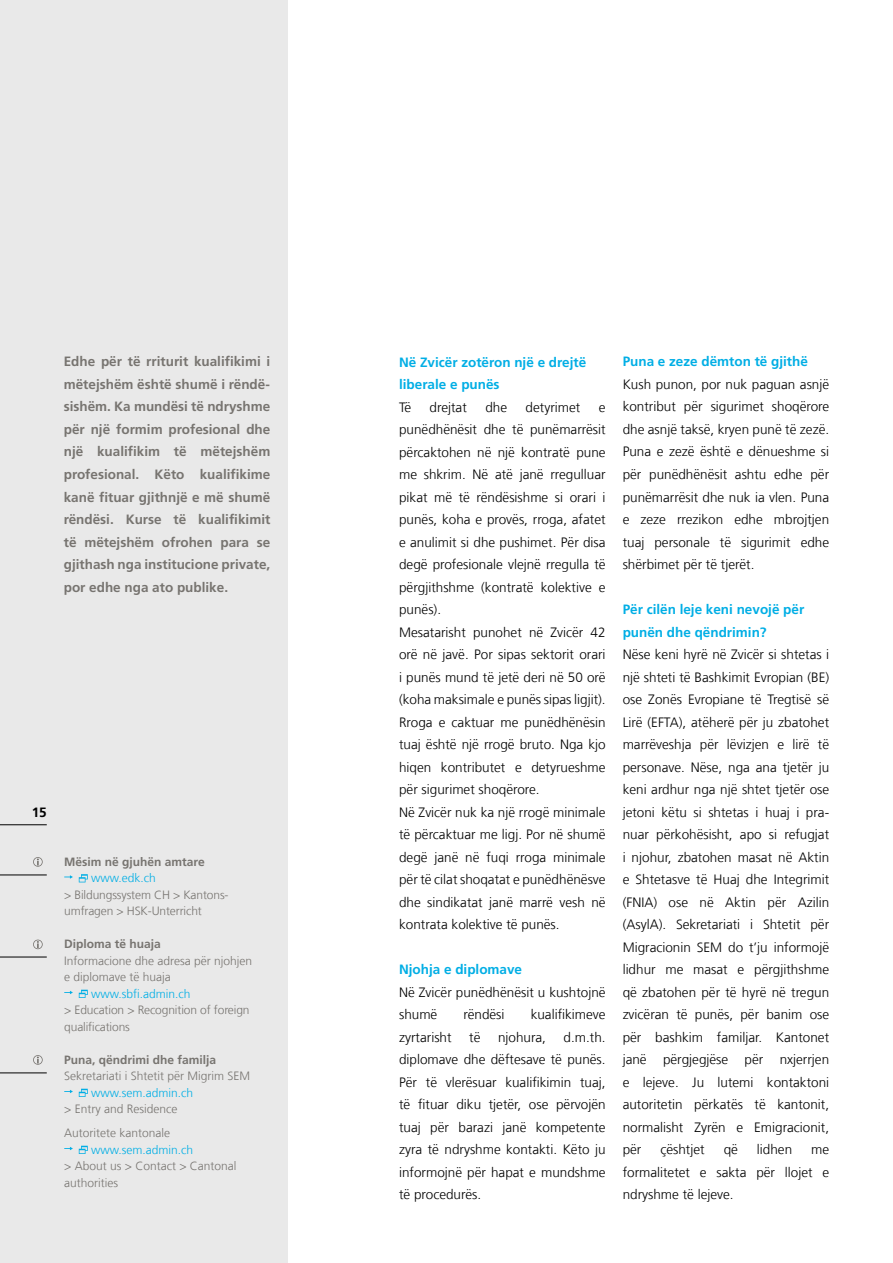
<style>
.page{position:relative;width:893px;height:1263px;background:#fff}
.page>*{position:absolute;margin:0;border:0;box-sizing:border-box;transform-origin:0 0}
.t1{font:300 13.5px/22.5px "Frutiger LT Com";color:#000;text-align:justify}
.t2{font:700 13.5px/22.5px "Frutiger LT Com";color:#777470;text-align:justify}
.t3{font:700 13.5px/22.5px "Frutiger LT Com";color:#00aee5}
.t4{font:700 13.5px "Frutiger LT Com";color:#000}
.t5{font:300 12px/16.5px "Frutiger LT Com";color:#777470}
.t6{font:300 12px "Frutiger LT Com";color:#00aee5}
.t7{font:700 12px "Frutiger LT Com";color:#777470}
</style>
<div class="page">
<div style="left:0;top:0;width:287px;height:1263px;background:#e9e9e9"></div>
<hr style="left:0;top:824px;width:47px;height:1px;background:#000">
<hr style="left:0;top:875px;width:47px;height:1px;background:#000">
<hr style="left:0;top:957px;width:47px;height:1px;background:#000">
<hr style="left:0;top:1073px;width:47px;height:1px;background:#000">
<svg style="left:33px;top:857px;width:10px;height:10px"></svg>
<svg style="left:64px;top:874px;width:24px;height:8px"></svg>
<svg style="left:33px;top:939px;width:10px;height:10px"></svg>
<svg style="left:64px;top:990px;width:24px;height:8px"></svg>
<svg style="left:33px;top:1055px;width:10px;height:10px"></svg>
<svg style="left:64px;top:1089px;width:24px;height:8px"></svg>
<svg style="left:64px;top:1146px;width:24px;height:8px"></svg>
<p class="t2" style="left:64px;top:351px;width:208px">Edhe për të rriturit kualifikimi i mëtejshëm është shumë i rëndë&shy;sishëm. Ka mundësi të ndryshme për një formim profesional dhe një kualifikim të mëtejshëm profesional. Këto kualifikime kanë fituar gjithnjë e më shumë rëndësi. Kurse të kualifikimit të mëtejshëm ofrohen para se gjithash nga institucione private, por edhe nga ato publike.</p>
<p class="t4" style="left:32px;top:804px;width:17px">15</p>
<p class="t7" style="left:64px;top:855px;width:142px">Mësim në gjuhën amtare</p>
<p class="t6" style="left:91px;top:871px;width:66px">www.edk.ch</p>
<p class="t5" style="left:64px;top:887px;width:166px">&gt; Bildungssystem CH &gt; Kantons&shy;umfragen &gt; HSK-Unterricht</p>
<p class="t7" style="left:64px;top:937px;width:98px">Diploma të huaja</p>
<p class="t5" style="left:64px;top:953px;width:189px">Informacione dhe adresa për njohjen e diplomave të huaja</p>
<p class="t6" style="left:91px;top:987px;width:101px">www.sbfi.admin.ch</p>
<p class="t5" style="left:64px;top:1002px;width:187px">&gt; Education &gt; Recognition of foreign qualifications</p>
<p class="t7" style="left:64px;top:1053px;width:154px">Puna, qëndrimi dhe familja</p>
<p class="t5" style="left:64px;top:1068px;width:187px">Sekretariati i Shtetit për Migrim SEM</p>
<p class="t6" style="left:91px;top:1086px;width:104px">www.sem.admin.ch</p>
<p class="t5" style="left:64px;top:1097px;width:115px;line-height:24px">&gt; Entry and Residence<br>Autoritete kantonale</p>
<p class="t6" style="left:91px;top:1143px;width:104px">www.sem.admin.ch</p>
<p class="t5" style="left:64px;top:1158px;width:174px">&gt; About us &gt; Contact &gt; Cantonal authorities</p>
<p class="t3" style="left:399px;top:351px;width:189px">Në Zvicër zotëron një e drejtë liberale e punës</p>
<p class="t1" style="left:399px;top:396px;width:14px">Të</p>
<p class="t1" style="left:430px;top:396px;width:39px">drejtat</p>
<p class="t1" style="left:485px;top:396px;width:23px">dhe</p>
<p class="t1" style="left:526px;top:396px;width:56px">detyrimet</p>
<p class="t1" style="left:399px;top:396px;width:208px;text-align:left;text-indent:200px">e punëdhënësit dhe të punëmarrësit përcaktohen në një kontratë pune me shkrim. Në atë janë rregulluar pikat më të rëndësishme si orari i punës, koha e provës, rroga, afatet e anulimit si dhe pushimet. Për disa degë profesionale vlejnë rregulla të përgjithshme (kontratë kolektive e punës).<br>Mesatarisht punohet në Zvicër 42 orë në javë. Por sipas sektorit orari i punës mund të jetë deri në 50 orë (koha maksimale e punës sipas ligjit).<br>Rroga e caktuar me punëdhënësin tuaj është një rrogë bruto. Nga kjo hiqen kontributet e detyrueshme për sigurimet shoqërore.<br>Në Zvicër nuk ka një rrogë minimale të përcaktuar me ligj. Por në shumë degë janë në fuqi rroga minimale për të cilat shoqatat e punëdhënësve dhe sindikatat janë marrë vesh në kontrata kolektive të punës.</p>
<p class="t3" style="left:399px;top:958px;width:125px">Njohja e diplomave</p>
<p class="t1" style="left:399px;top:981px;width:208px">Në Zvicër punëdhënësit u kushtojnë shumë</p>
<p class="t1" style="left:463px;top:1003px;width:43px">rëndësi</p>
<p class="t1" style="left:531px;top:1003px;width:76px">kualifikimeve</p>
<p class="t1" style="left:399px;top:1026px;width:208px;text-indent:165px">d.m.th. diplomave dhe dëftesave të punës.<br>Për të vlerësuar kualifikimin tuaj, të fituar diku tjetër, ose përvojën tuaj për barazi janë kompetente zyra të ndryshme kontakti. Këto ju informojnë për hapat e mundshme të procedurës.</p>
<p class="t1" style="left:399px;top:1026px;width:54px">zyrtarisht</p>
<p class="t1" style="left:469px;top:1026px;width:13px">të</p>
<p class="t1" style="left:498px;top:1026px;width:50px">njohura,</p>
<p class="t3" style="left:623px;top:351px;width:187px">Puna e zeze dëmton të gjithë</p>
<p class="t1" style="left:623px;top:373px;width:208px">Kush punon, por nuk paguan asnjë kontribut për sigurimet shoqërore dhe asnjë taksë, kryen punë të zezë.<br>Puna e zezë është e dënueshme si për punëdhënësit ashtu edhe për punëmarrësit dhe nuk ia vlen. Puna e zeze rrezikon edhe mbrojtjen tuaj personale të sigurimit edhe shërbimet për të tjerët.</p>
<p class="t3" style="left:623px;top:598px;width:183px">Për cilën leje keni nevojë për punën dhe qëndrimin?</p>
<p class="t1" style="left:623px;top:643px;width:208px">Nëse keni hyrë në Zvicër si shtetas i një shteti të Bashkimit Evropian (BE) ose Zonës Evropiane të Tregtisë së Lirë (EFTA), atëherë për ju zbatohet marrëveshja për lëvizjen e lirë të personave. Nëse, nga ana tjetër ju keni ardhur nga një shtet tjetër ose jetoni këtu si shtetas i huaj i pra&shy;nuar përkohësisht, apo si refugjat i njohur, zbatohen masat në Aktin e Shtetasve të Huaj dhe Integrimit (FNIA) ose në Aktin për Azilin (AsylA). Sekretariati i Shtetit për Migracionin SEM do t’ju informojë lidhur me masat e përgjithshme që zbatohen për të hyrë në tregun zvicëran të punës, për banim ose për bashkim familjar. Kantonet janë përgjegjëse për nxjerrjen e lejeve. Ju lutemi kontaktoni autoritetin përkatës të kantonit, normalisht Zyrën e Emigracionit, për</p>
<p class="t1" style="left:660px;top:1138px;width:46px">çështjet</p>
<p class="t1" style="left:724px;top:1138px;width:16px">që</p>
<p class="t1" style="left:757px;top:1138px;width:37px">lidhen</p>
<p class="t1" style="left:623px;top:1138px;width:208px;text-indent:189px">me formalitetet e sakta për llojet e ndryshme të lejeve.</p>
</div>
